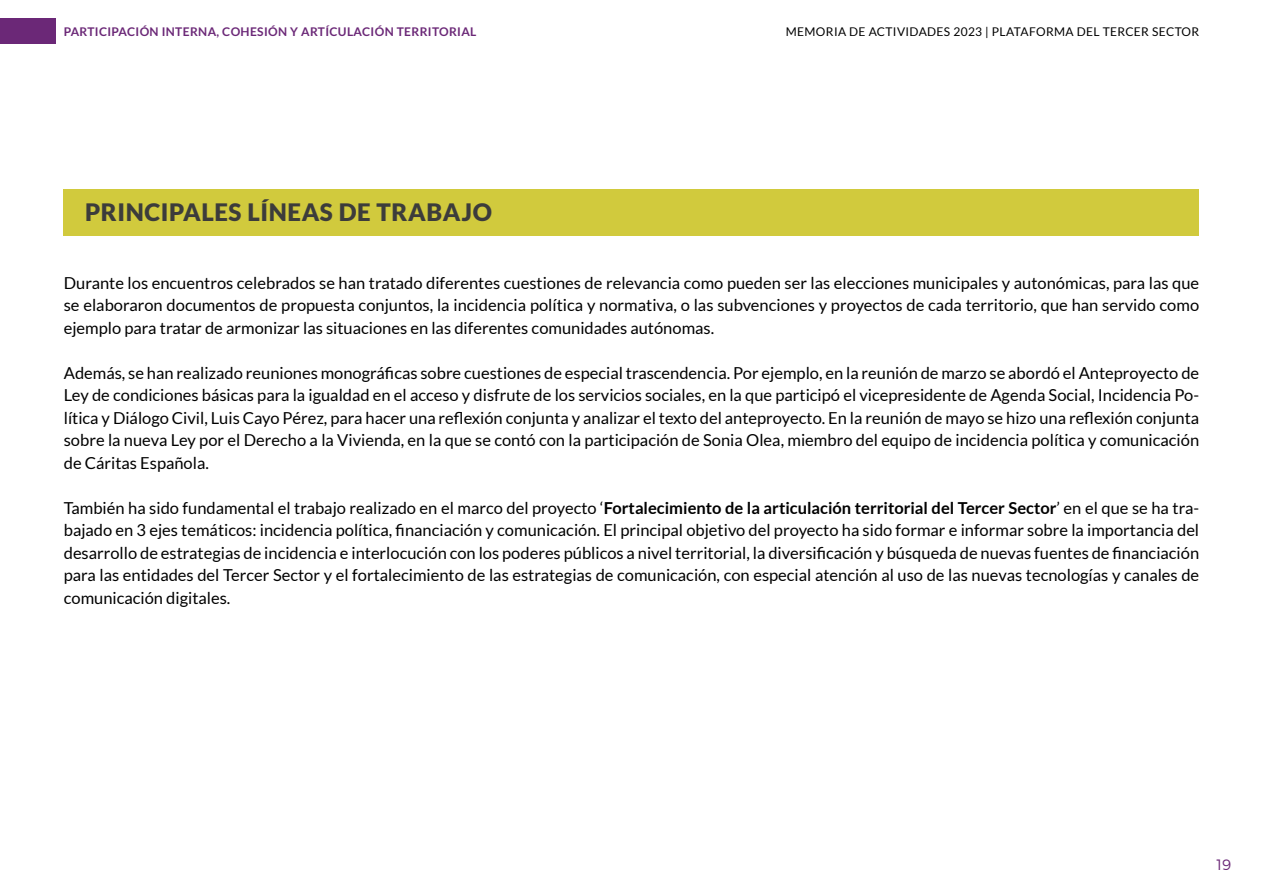
<style>
.page{position:relative;width:1263px;height:893px;background:#fff}
.page>*{position:absolute;margin:0;border:0;box-sizing:border-box;transform-origin:0 0}
.t1{font:900 24px "Lato";letter-spacing:.025em;color:#3c3c3b}
.t2{font:16.5px/22.5px "Lato";color:#000;text-align:justify}
.t3{font:300 15px "Montserrat";color:#6b2877}
.t4{font:700 12px "Lato";letter-spacing:.03em;color:#6b2877}
.t5{font:12px "Lato";letter-spacing:.03em;color:#000}
.s1{font-weight:700}
</style>
<div class="page">
<div style="left:0;top:18px;width:55px;height:26px;background:#6b2877"></div>
<div style="left:64px;top:189px;width:1135px;height:47px;background:#d1ca3d"></div>
<p class="t4" style="left:64px;top:25px;width:414px">PARTICIPACIÓN INTERNA, COHESIÓN Y ARTÍCULACIÓN TERRITORIAL</p>
<p class="t5" style="left:786px;top:25px;width:415px">MEMORIA DE ACTIVIDADES 2023 | PLATAFORMA DEL TERCER SECTOR</p>
<h1 class="t1" style="left:85px;top:198px;width:408px">PRINCIPALES LÍNEAS DE TRABAJO</h1>
<p class="t2" style="left:64px;top:271px;width:1137px">Durante los encuentros celebrados se han tratado diferentes cuestiones de relevancia como pueden ser las elecciones municipales y autonómicas, para las que se elaboraron documentos de propuesta conjuntos, la incidencia política y normativa, o las subvenciones y proyectos de cada territorio, que han servido como ejemplo para tratar de armonizar las situaciones en las diferentes comunidades autónomas.</p>
<p class="t2" style="left:64px;top:361px;width:1137px">Además, se han realizado reuniones monográficas sobre cuestiones de especial trascendencia. Por ejemplo, en la reunión de marzo se abordó el Anteproyecto de Ley de condiciones básicas para la igualdad en el acceso y disfrute de los servicios sociales, en la que participó el vicepresidente de Agenda Social, Incidencia Po&shy;lítica y Diálogo Civil, Luis Cayo Pérez, para hacer una reflexión conjunta y analizar el texto del anteproyecto. En la reunión de mayo se hizo una reflexión conjunta sobre la nueva Ley por el Derecho a la Vivienda, en la que se contó con la participación de Sonia Olea, miembro del equipo de incidencia política y comunicación de Cáritas Española.</p>
<p class="t2" style="left:64px;top:496px;width:1137px">También ha sido fundamental el trabajo realizado en el marco del proyecto ‘<span class="s1">Fortalecimiento de la articulación territorial del Tercer Sector</span>’ en el que se ha tra&shy;bajado en 3 ejes temáticos: incidencia política, financiación y comunicación. El principal objetivo del proyecto ha sido formar e informar sobre la importancia del desarrollo de estrategias de incidencia e interlocución con los poderes públicos a nivel territorial, la diversificación y búsqueda de nuevas fuentes de financiación para las entidades del Tercer Sector y el fortalecimiento de las estrategias de comunicación, con especial atención al uso de las nuevas tecnologías y canales de comunicación digitales.</p>
<p class="t3" style="left:1216px;top:856px;width:16px">19</p>
</div>
